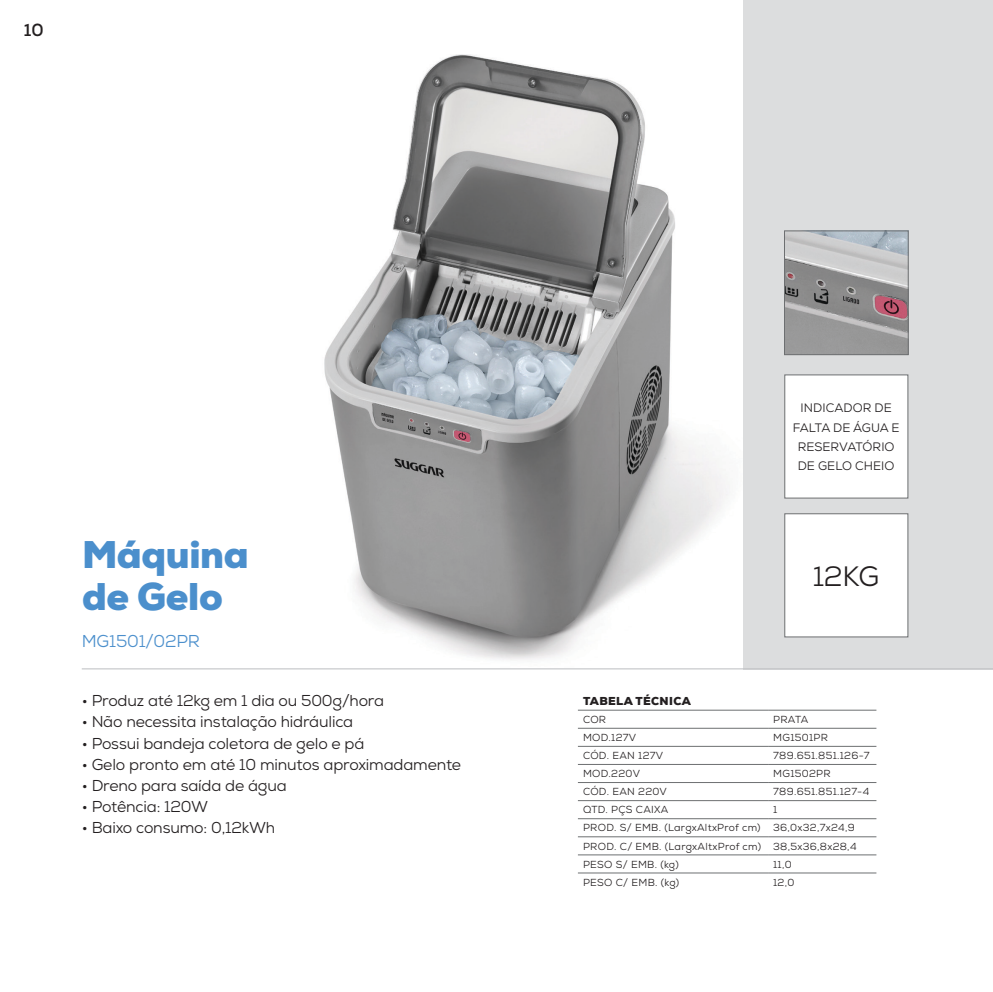
<style>
.page{position:relative;width:993px;height:992px;background:#fff}
.page>*{position:absolute;margin:0;border:0;box-sizing:border-box;transform-origin:0 0}
.P-titulo{font:900 38.5px/42px "Nexa";letter-spacing:-.01em;color:#4b8fcc}
.P-destaque-tit{font:28px "Nexa";color:#231f20}
.t1{font:700 17.5px "Nexa";color:#231f20}
.P-sku{font:17.15px "Nexa";letter-spacing:-.01em;color:#4b8fcc}
.t2{font:15.75px "Nexa";letter-spacing:-.01em;color:#231f20}
.P-destaque-txt-p{font:12.25px/19.2px "Nexa";letter-spacing:.005em;color:#231f20;text-align:center}
.P-tabela{font:900 11.55px "Nexa";letter-spacing:.03em;color:#231f20}
.P-tabela-2{font:10.15px "Nexa";letter-spacing:.03em;color:#231f20}
</style>
<div class="page">
<img style="left:324px;top:54px;width:404px;height:606px">
<div style="left:743px;top:0;width:250px;height:669px;background:#dcddde"></div>
<img style="left:786px;top:232px;width:121px;height:121px">
<div style="left:784px;top:230px;width:125px;height:125px;border:1px solid #6d6f71"></div>
<div style="left:784px;top:374px;width:124px;height:124px;background:#fff;border:1px solid #6d6f71"></div>
<div style="left:784px;top:513px;width:124px;height:124px;background:#fff;border:1px solid #6d6f71"></div>
<hr style="left:578px;top:710px;width:190px;height:1px;background:#6d6f71">
<hr style="left:768px;top:710px;width:108px;height:1px;background:#6d6f71">
<hr style="left:578px;top:728px;width:190px;height:1px;background:#6d6f71">
<hr style="left:768px;top:728px;width:108px;height:1px;background:#6d6f71">
<hr style="left:578px;top:746px;width:190px;height:1px;background:#6d6f71">
<hr style="left:768px;top:746px;width:108px;height:1px;background:#6d6f71">
<hr style="left:578px;top:764px;width:190px;height:1px;background:#6d6f71">
<hr style="left:768px;top:764px;width:108px;height:1px;background:#6d6f71">
<hr style="left:578px;top:782px;width:190px;height:1px;background:#6d6f71">
<hr style="left:768px;top:782px;width:108px;height:1px;background:#6d6f71">
<hr style="left:578px;top:800px;width:190px;height:1px;background:#6d6f71">
<hr style="left:768px;top:800px;width:108px;height:1px;background:#6d6f71">
<hr style="left:578px;top:818px;width:190px;height:1px;background:#6d6f71">
<hr style="left:768px;top:818px;width:108px;height:1px;background:#6d6f71">
<hr style="left:578px;top:836px;width:190px;height:1px;background:#6d6f71">
<hr style="left:768px;top:836px;width:108px;height:1px;background:#6d6f71">
<hr style="left:578px;top:854px;width:190px;height:1px;background:#6d6f71">
<hr style="left:768px;top:854px;width:108px;height:1px;background:#6d6f71">
<hr style="left:578px;top:872px;width:190px;height:1px;background:#6d6f71">
<hr style="left:768px;top:872px;width:108px;height:1px;background:#6d6f71">
<hr style="left:82px;top:668px;width:911px;height:1px;background:#bcbec0">
<h3 class="t1" style="left:24px;top:18px;width:21px">10</h3>
<p class="P-titulo" style="left:82px;top:533px;width:168px">Máquina de Gelo</p>
<p class="P-sku" style="left:82px;top:630px;width:120px">MG1501/02PR</p>
<p class="t2" style="left:82px;top:691px;width:304px">• Produz até 12kg em 1 dia ou 500g/hora</p>
<p class="t2" style="left:82px;top:712px;width:273px">• Não necessita instalação hidráulica</p>
<p class="t2" style="left:82px;top:733px;width:284px">• Possui bandeja coletora de gelo e pá</p>
<p class="t2" style="left:82px;top:754px;width:381px">• Gelo pronto em até 10 minutos aproximadamente</p>
<p class="t2" style="left:82px;top:775px;width:206px">• Dreno para saída de água</p>
<p class="t2" style="left:82px;top:796px;width:128px">• Potência: 120W</p>
<p class="t2" style="left:82px;top:817px;width:195px">• Baixo consumo: 0,12kWh</p>
<p class="P-destaque-txt-p" style="left:800px;top:398px;width:93px">INDICADOR DE</p>
<p class="P-destaque-txt-p" style="left:793px;top:418px;width:108px">FALTA DE ÁGUA E<br>RESERVATÓRIO</p>
<p class="P-destaque-txt-p" style="left:798px;top:456px;width:98px">DE GELO CHEIO</p>
<p class="P-destaque-tit" style="left:813px;top:558px;width:68px">12KG</p>
<p class="P-tabela" style="left:583px;top:693px;width:109px">TABELA TÉCNICA</p>
<p class="P-tabela-2" style="left:583px;top:713px;width:25px">COR</p>
<p class="P-tabela-2" style="left:773px;top:713px;width:37px">PRATA</p>
<p class="P-tabela-2" style="left:583px;top:731px;width:55px">MOD.127V</p>
<p class="P-tabela-2" style="left:773px;top:731px;width:56px">MG1501PR</p>
<p class="P-tabela-2" style="left:583px;top:749px;width:82px">CÓD. EAN 127V</p>
<p class="P-tabela-2" style="left:773px;top:749px;width:98px">789.651.851.126-7</p>
<p class="P-tabela-2" style="left:583px;top:767px;width:59px">MOD.220V</p>
<p class="P-tabela-2" style="left:773px;top:767px;width:59px">MG1502PR</p>
<p class="P-tabela-2" style="left:583px;top:785px;width:85px">CÓD. EAN 220V</p>
<p class="P-tabela-2" style="left:773px;top:785px;width:98px">789.651.851.127-4</p>
<p class="P-tabela-2" style="left:583px;top:803px;width:87px">QTD. PÇS CAIXA</p>
<p class="P-tabela-2" style="left:773px;top:803px;width:6px">1</p>
<p class="P-tabela-2" style="left:583px;top:821px;width:179px">PROD. S/ EMB. (LargxAltxProf cm)</p>
<p class="P-tabela-2" style="left:773px;top:821px;width:83px">36,0x32,7x24,9</p>
<p class="P-tabela-2" style="left:583px;top:839px;width:180px">PROD. C/ EMB. (LargxAltxProf cm)</p>
<p class="P-tabela-2" style="left:773px;top:839px;width:85px">38,5x36,8x28,4</p>
<p class="P-tabela-2" style="left:583px;top:857px;width:97px">PESO S/ EMB. (kg)</p>
<p class="P-tabela-2" style="left:773px;top:857px;width:20px">11,0</p>
<p class="P-tabela-2" style="left:583px;top:875px;width:98px">PESO C/ EMB. (kg)</p>
<p class="P-tabela-2" style="left:773px;top:875px;width:23px">12,0</p>
</div>
